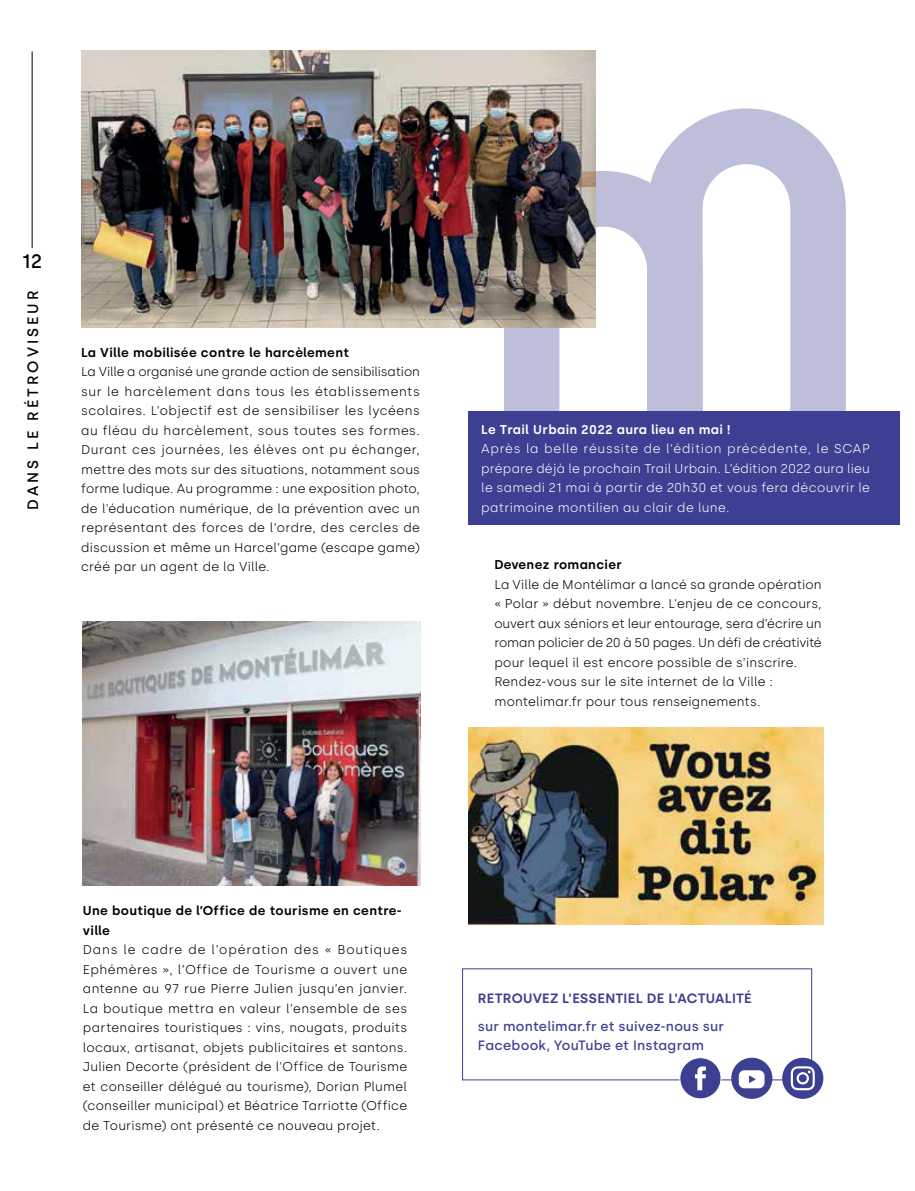
<style>
.page{position:relative;width:915px;height:1191px;background:#fff}
.page>*{position:absolute;margin:0;border:0;box-sizing:border-box;transform-origin:0 0}
.t1{font:500 19.5px "Silka";color:#000001}
.t2{font:500 15px "Silka";letter-spacing:.2em;color:#000001}
.t3{font:500 13.5px/19.5px "Silka";letter-spacing:.015em;color:#3d3f92}
.t4{font:600 13.5px "Silka";letter-spacing:.015em;color:#3d3f92}
.t5{font:300 12.75px/19.5px "Silka";letter-spacing:.01em;color:#000001;text-align:justify}
.t6{font:300 12.75px/19.5px "Silka";letter-spacing:.025em;color:#fff;text-align:justify}
.t7{font:600 12.75px/19.5px "Silka";letter-spacing:.03em;color:#000001}
.t8{font:600 12.75px "Silka";letter-spacing:.03em;color:#fff}
</style>
<div class="page">
<svg style="left:504px;top:171px;width:143px;height:240px"></svg>
<svg style="left:647px;top:108px;width:198px;height:303px;fill:#bdbeda"></svg>
<img style="left:83px;top:621px;width:337px;height:264px">
<img style="left:468px;top:727px;width:355px;height:198px">
<img style="left:81px;top:50px;width:514px;height:278px">
<div style="left:781px;top:1057px;width:42px;height:41px;background:#3d3f92;border-radius:50%"></div>
<svg style="left:790px;top:1066px;width:24px;height:24px"></svg>
<div style="left:731px;top:1057px;width:41px;height:41px;background:#3d3f92;border-radius:50%"></div>
<svg style="left:738px;top:1070px;width:26px;height:18px"></svg>
<div style="left:679px;top:1057px;width:41px;height:41px;background:#3d3f92;border-radius:50%"></div>
<div style="left:679px;top:1057px;width:42px;height:42px;border:1px solid #fff;border-radius:50%"></div>
<svg style="left:694px;top:1066px;width:11px;height:24px"></svg>
<div style="left:468px;top:411px;width:431px;height:113px;background:#3d3f92"></div>
<hr style="left:32px;top:51px;width:1px;height:197px;background:#000001">
<h1 class="t1" style="left:22px;top:249px;width:22px">12</h1>
<p class="t2" style="left:24px;top:509px;width:220px;rotate:-90deg">DANS LE RÉTROVISEUR</p>
<p class="t7" style="left:81px;top:343px;width:269px">La Ville mobilisée contre le harcèlement</p>
<p class="t5" style="left:81px;top:362px;width:340px">La Ville a organisé une grande action de sensibilisation sur le harcèlement dans tous les établissements scolaires. L’objectif est de sensibiliser les lycéens au fléau du harcèlement, sous toutes ses formes.<br>Durant ces journées, les élèves ont pu échanger, mettre des mots sur des situations, notamment sous forme ludique. Au programme : une exposition photo, de l'éducation numérique, de la prévention avec un représentant des forces de l’ordre, des cercles de discussion et même un Harcel’game (escape game) créé par un agent de la Ville.</p>
<p class="t8" style="left:481px;top:422px;width:251px">Le Trail Urbain 2022 aura lieu en mai !</p>
<p class="t6" style="left:481px;top:439px;width:390px">Après la belle réussite de l’édition précédente, le SCAP prépare déjà le prochain Trail Urbain. L’édition 2022 aura lieu le samedi 21 mai à partir de 20h30 et vous fera découvrir le patrimoine montilien au clair de lune.</p>
<p class="t7" style="left:494px;top:555px;width:129px">Devenez romancier</p>
<p class="t5" style="left:494px;top:574px;width:329px;text-align:left">La Ville de Montélimar a lancé sa grande opération « Polar » début novembre. L'enjeu de ce concours, ouvert aux séniors et leur entourage, sera d’écrire un roman policier de 20 à 50 pages. Un défi de créativité pour lequel il est encore possible de s’inscrire.<br>Rendez-vous sur le site internet de la Ville : montelimar.fr pour tous renseignements.</p>
<p class="t7" style="left:83px;top:901px;width:320px">Une boutique de l’Office de tourisme en centre&shy;ville</p>
<p class="t5" style="left:83px;top:940px;width:326px">Dans le cadre de l’opération des « Boutiques Ephémères », l’Office de Tourisme a ouvert une antenne au 97 rue Pierre Julien jusqu’en janvier.<br>La boutique mettra en valeur l’ensemble de ses partenaires touristiques : vins, nougats, produits locaux, artisanat, objets publicitaires et santons.<br>Julien Decorte (président de l'Office de Tourisme et conseiller délégué au tourisme), Dorian Plumel (conseiller municipal) et Béatrice Tarriotte (Office de Tourisme) ont présenté ce nouveau projet.</p>
<p class="t4" style="left:478px;top:990px;width:275px">RETROUVEZ L’ESSENTIEL DE L’ACTUALITÉ</p>
<p class="t3" style="left:478px;top:1016px;width:247px">sur montelimar.fr et suivez-nous sur<br>Facebook, YouTube et Instagram</p>
</div>
